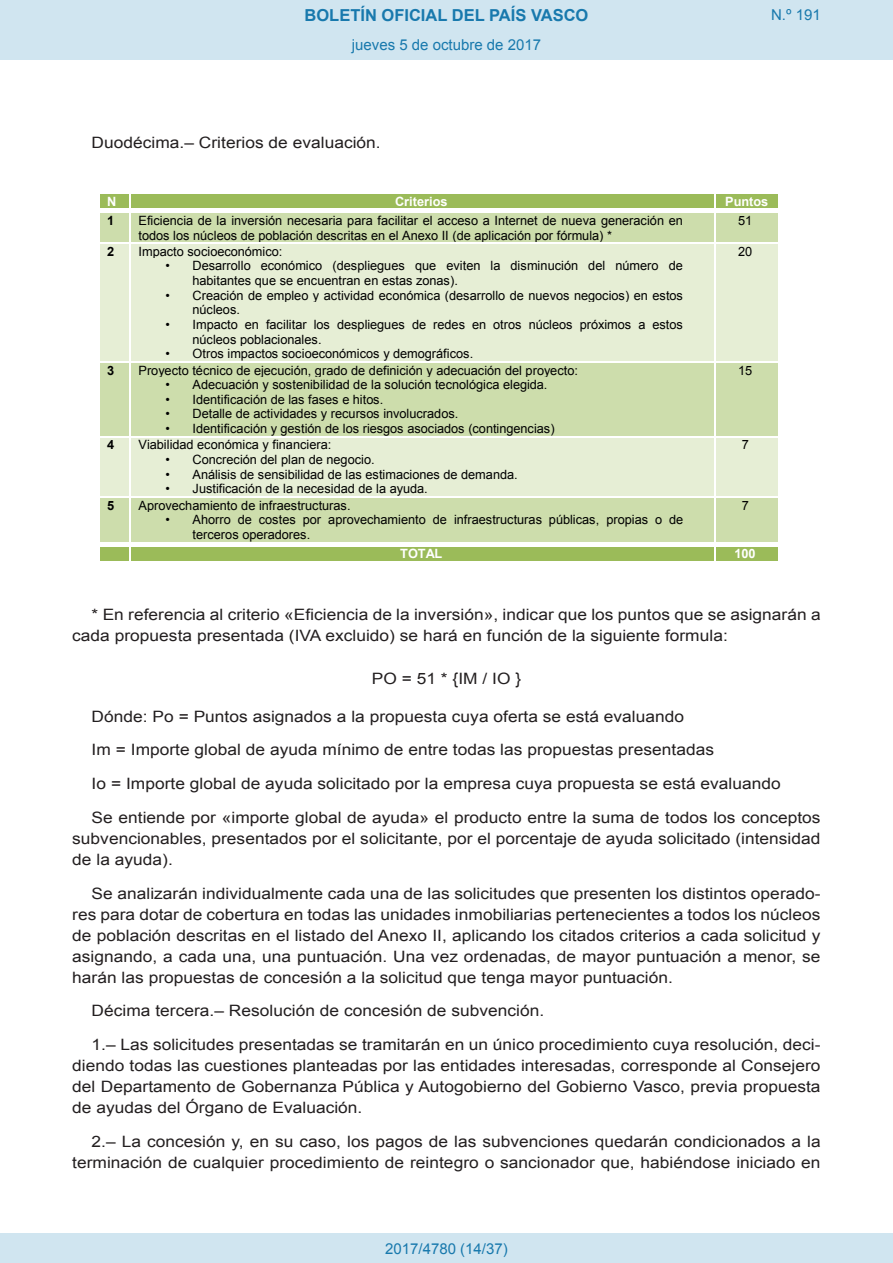
<style>
.page{position:relative;width:893px;height:1263px;background:#fff}
.page>*{position:absolute;margin:0;border:0;box-sizing:border-box;transform-origin:0 0}
.t1{font:700 16.5px "Arial";color:#1879ad}
.BOPVDetalle{font:15.6px/21px "Arial";color:#231f20;text-align:justify;scale:1.11 1}
.BOPVClave{font:15.6px "Arial";color:#231f20;scale:1.11 1}
.Paginacion_Centro{font:15px "Arial";color:#1879ad}
.t2{font:12.75px/14.7px "Arial";letter-spacing:-.005em;color:#000}
.t3{font:700 12.75px "Arial";letter-spacing:-.005em;color:#fff}
.t4{font:700 12.75px "Arial";color:#000}
</style>
<div class="page">
<div style="left:0;top:0;width:893px;height:60px;background:#d0e5f0"></div>
<div style="left:0;top:1233px;width:893px;height:30px;background:#d0e5f0"></div>
<div style="left:100px;top:194px;width:30px;height:15px;background:#9bbb59"></div>
<div style="left:131px;top:194px;width:583px;height:15px;background:#9bbb59"></div>
<div style="left:716px;top:194px;width:62px;height:15px;background:#9bbb59"></div>
<div style="left:100px;top:213px;width:30px;height:30px;background:#cdddac"></div>
<div style="left:131px;top:213px;width:583px;height:30px;background:#cdddac"></div>
<div style="left:716px;top:213px;width:62px;height:30px;background:#cdddac"></div>
<div style="left:100px;top:244px;width:30px;height:117px;background:#e6eed5"></div>
<div style="left:131px;top:244px;width:584px;height:117px;background:#e6eed5"></div>
<div style="left:716px;top:244px;width:62px;height:117px;background:#e6eed5"></div>
<div style="left:100px;top:363px;width:30px;height:73px;background:#cdddac"></div>
<div style="left:131px;top:363px;width:583px;height:73px;background:#cdddac"></div>
<div style="left:716px;top:363px;width:62px;height:73px;background:#cdddac"></div>
<div style="left:100px;top:437px;width:30px;height:59px;background:#e6eed5"></div>
<div style="left:131px;top:437px;width:584px;height:59px;background:#e6eed5"></div>
<div style="left:716px;top:437px;width:62px;height:59px;background:#e6eed5"></div>
<div style="left:100px;top:498px;width:30px;height:44px;background:#cdddac"></div>
<div style="left:131px;top:498px;width:583px;height:44px;background:#cdddac"></div>
<div style="left:716px;top:498px;width:62px;height:44px;background:#cdddac"></div>
<div style="left:100px;top:546px;width:30px;height:15px;background:#9bbb59"></div>
<div style="left:131px;top:546px;width:583px;height:15px;background:#9bbb59"></div>
<div style="left:716px;top:546px;width:62px;height:15px;background:#9bbb59"></div>
<p class="t1" style="left:305px;top:4px;width:285px">BOLETÍN OFICIAL DEL PAÍS VASCO</p>
<p class="Paginacion_Centro" style="left:352px;top:35px;width:191px">jueves 5 de octubre de 2017</p>
<p class="BOPVDetalle" style="left:92px;top:132px;width:262px">Duodécima.– Criterios de evaluación.</p>
<p class="Paginacion_Centro" style="left:771px;top:5px;width:51px">N.º 191</p>
<p class="t3" style="left:107px;top:193px;width:11px">N</p>
<p class="t3" style="left:395px;top:193px;width:54px">Criterios</p>
<p class="t3" style="left:725px;top:193px;width:45px">Puntos</p>
<p class="t4" style="left:107px;top:212px;width:9px">1</p>
<p class="t2" style="left:139px;top:213px;width:546px">Eficiencia de la inversión necesaria para facilitar el acceso a Internet de nueva generación en todos los núcleos de población descritas en el Anexo II (de aplicación por fórmula) *</p>
<p class="t2" style="left:738px;top:213px;width:16px">51</p>
<p class="t4" style="left:107px;top:243px;width:9px">2</p>
<p class="t2" style="left:139px;top:244px;width:145px">Impacto socioeconómico:</p>
<p class="t2" style="left:193px;top:259px;width:492px;text-indent:-27px">• Desarrollo económico (despliegues que eviten la disminución del número de habitantes que se encuentran en estas zonas).</p>
<p class="t2" style="left:193px;top:288px;width:492px;text-indent:-27px">• Creación de empleo y actividad económica (desarrollo de nuevos negocios) en estos núcleos.</p>
<p class="t2" style="left:193px;top:317px;width:492px;text-indent:-27px">• Impacto en facilitar los despliegues de redes en otros núcleos próximos a estos núcleos poblacionales.</p>
<p class="t2" style="left:166px;top:347px;width:309px">• Otros impactos socioeconómicos y demográficos.</p>
<p class="t2" style="left:738px;top:244px;width:16px">20</p>
<p class="t4" style="left:107px;top:362px;width:9px">3</p>
<p class="t2" style="left:139px;top:363px;width:441px">Proyecto técnico de ejecución, grado de definición y adecuación del proyecto:</p>
<p class="t2" style="left:166px;top:377px;width:383px">• Adecuación y sostenibilidad de la solución tecnológica elegida.</p>
<p class="t2" style="left:166px;top:392px;width:219px">• Identificación de las fases e hitos.</p>
<p class="t2" style="left:166px;top:407px;width:294px">• Detalle de actividades y recursos involucrados.</p>
<p class="t2" style="left:166px;top:421px;width:391px">• Identificación y gestión de los riesgos asociados (contingencias)</p>
<p class="t4" style="left:107px;top:436px;width:9px">4</p>
<p class="t2" style="left:139px;top:437px;width:194px">Viabilidad económica y financiera:</p>
<p class="t2" style="left:166px;top:452px;width:211px">• Concreción del plan de negocio.</p>
<p class="t2" style="left:166px;top:467px;width:354px">• Análisis de sensibilidad de las estimaciones de demanda.</p>
<p class="t2" style="left:166px;top:482px;width:264px">• Justificación de la necesidad de la ayuda.</p>
<p class="t4" style="left:107px;top:497px;width:9px">5</p>
<p class="t2" style="left:139px;top:498px;width:214px">Aprovechamiento de infraestructuras.</p>
<p class="t2" style="left:193px;top:512px;width:492px;text-indent:-27px">• Ahorro de costes por aprovechamiento de infraestructuras públicas, propias o de terceros operadores.</p>
<p class="t2" style="left:738px;top:363px;width:16px">15</p>
<p class="t2" style="left:742px;top:437px;width:9px">7</p>
<p class="t2" style="left:742px;top:498px;width:9px">7</p>
<p class="t3" style="left:400px;top:545px;width:44px">TOTAL</p>
<p class="t3" style="left:735px;top:545px;width:23px">100</p>
<p class="BOPVDetalle" style="left:72px;top:604px;width:676px;text-indent:19px">* En referencia al criterio «Eficiencia de la inversión», indicar que los puntos que se asignarán a cada propuesta presentada (IVA excluido) se hará en función de la siguiente formula:</p>
<p class="BOPVClave" style="left:372px;top:668px;width:136px">PO = 51 * {IM / IO }</p>
<p class="BOPVDetalle" style="left:92px;top:706px;width:535px">Dónde: Po = Puntos asignados a la propuesta cuya oferta se está evaluando</p>
<p class="BOPVDetalle" style="left:92px;top:739px;width:562px">Im = Importe global de ayuda mínimo de entre todas las propuestas presentadas</p>
<p class="BOPVDetalle" style="left:92px;top:773px;width:622px">Io = Importe global de ayuda solicitado por la empresa cuya propuesta se está evaluando</p>
<p class="BOPVDetalle" style="left:72px;top:807px;width:676px;text-indent:19px">Se entiende por «importe global de ayuda» el producto entre la suma de todos los conceptos subvencionables, presentados por el solicitante, por el porcentaje de ayuda solicitado (intensidad de la ayuda).</p>
<p class="BOPVDetalle" style="left:72px;top:883px;width:676px;text-indent:19px">Se analizarán individualmente cada una de las solicitudes que presenten los distintos operado&shy;res para dotar de cobertura en todas las unidades inmobiliarias pertenecientes a todos los núcleos de población descritas en el listado del Anexo II, aplicando los citados criterios a cada solicitud y asignando, a cada una, una puntuación. Una vez ordenadas, de mayor puntuación a menor, se harán las propuestas de concesión a la solicitud que tenga mayor puntuación.</p>
<p class="BOPVDetalle" style="left:92px;top:1000px;width:409px">Décima tercera.– Resolución de concesión de subvención.</p>
<p class="BOPVDetalle" style="left:72px;top:1034px;width:676px;text-indent:19px">1.– Las solicitudes presentadas se tramitarán en un único procedimiento cuya resolución, deci&shy;diendo todas las cuestiones planteadas por las entidades interesadas, corresponde al Consejero del Departamento de Gobernanza Pública y Autogobierno del Gobierno Vasco, previa propuesta de ayudas del Órgano de Evaluación.</p>
<p class="BOPVDetalle" style="left:72px;top:1131px;width:676px;text-align:right">2.– La concesión y, en su caso, los pagos de las subvenciones quedarán condicionados a la terminación de cualquier procedimiento de reintegro o sancionador que, habiéndose iniciado en</p>
<p class="Paginacion_Centro" style="left:385px;top:1238px;width:124px">2017/4780 (14/37)</p>
</div>
